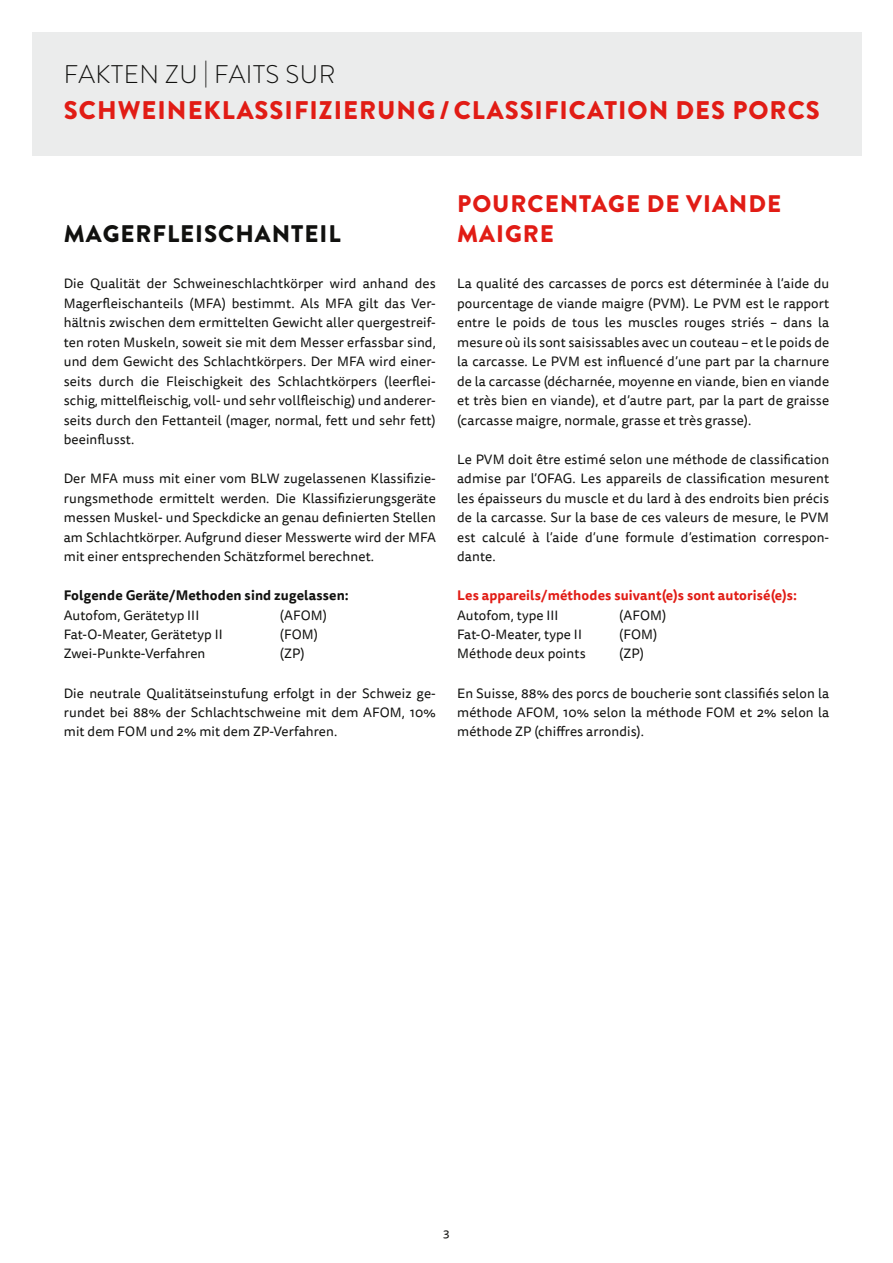
<style>
.page{position:relative;width:893px;height:1263px;background:#fff}
.page>*{position:absolute;margin:0;border:0;box-sizing:border-box;transform-origin:0 0}
.t1{font:900 25.5px "Brandon Grotesque";letter-spacing:.04em;color:#e11c15}
.t2{font:300 25.5px "Brandon Grotesque";letter-spacing:.02em;color:#11110f}
.t3{font:900 24px/30px "Brandon Grotesque";letter-spacing:.04em;color:#e11c15}
.t4{font:900 24px "Brandon Grotesque";letter-spacing:.04em;color:#11110f}
.t5{font:13.5px/19.5px "Tisa Sans Pro";letter-spacing:.01em;color:#11110f;text-align:justify}
.t6{font:700 13.5px "Tisa Sans Pro";letter-spacing:.01em;color:#e11c15}
.t7{font:700 13.5px "Tisa Sans Pro";letter-spacing:.01em;color:#11110f}
.t8{font:12px "Tisa Sans Pro";color:#11110f}
</style>
<div class="page">
<div style="left:32px;top:32px;width:829px;height:123px;background:#ebecec"></div>
<h1 class="t2" style="left:64px;top:57px;width:273px">FAKTEN ZU | FAITS SUR</h1>
<h1 class="t1" style="left:64px;top:92px;width:757px">SCHWEINEKLASSIFIZIERUNG / CLASSIFICATION DES PORCS</h1>
<h2 class="t4" style="left:64px;top:216px;width:278px">MAGERFLEISCHANTEIL</h2>
<p class="t5" style="left:64px;top:274px;width:374px">Die Qualität der Schweineschlachtkörper wird anhand des Magerfleischanteils (MFA) bestimmt. Als MFA gilt das Ver&shy;hältnis zwischen dem ermittelten Gewicht aller quergestreif&shy;ten roten Muskeln, soweit sie mit dem Messer erfassbar sind, und dem Gewicht des Schlachtkörpers. Der MFA wird einer&shy;seits durch die Fleischigkeit des Schlachtkörpers (leerflei&shy;schig, mittelfleischig, voll- und sehr vollfleischig) und anderer&shy;seits durch den Fettanteil (mager, normal, fett und sehr fett) beeinflusst.</p>
<p class="t5" style="left:64px;top:469px;width:374px">Der MFA muss mit einer vom BLW zugelassenen Klassifizie&shy;rungsmethode ermittelt werden. Die Klassifizierungsgeräte messen Muskel- und Speckdicke an genau definierten Stellen am Schlachtkörper. Aufgrund dieser Messwerte wird der MFA mit einer entsprechenden Schätzformel berechnet.</p>
<p class="t7" style="left:64px;top:585px;width:287px">Folgende Geräte/Methoden sind zugelassen:</p>
<p class="t5" style="left:64px;top:605px;width:137px">Autofom, Gerätetyp III</p>
<p class="t5" style="left:280px;top:605px;width:49px">(AFOM)</p>
<p class="t5" style="left:64px;top:625px;width:160px">Fat-O-Meater, Gerätetyp II</p>
<p class="t5" style="left:280px;top:625px;width:40px">(FOM)</p>
<p class="t5" style="left:64px;top:644px;width:143px">Zwei-Punkte-Verfahren</p>
<p class="t5" style="left:280px;top:644px;width:26px">(ZP)</p>
<p class="t5" style="left:64px;top:683px;width:374px">Die neutrale Qualitätseinstufung erfolgt in der Schweiz ge&shy;rundet bei 88% der Schlachtschweine mit dem AFOM, 10% mit dem FOM und 2% mit dem ZP-Verfahren.</p>
<h2 class="t3" style="left:457px;top:189px;width:325px">POURCENTAGE DE VIANDE<br>MAIGRE</h2>
<p class="t5" style="left:457px;top:274px;width:374px">La qualité des carcasses de porcs est déterminée à l’aide du pourcentage de viande maigre (PVM). Le PVM est le rapport entre le poids de tous les muscles rouges striés – dans la mesure où ils sont saisissables avec un couteau – et le poids de la carcasse. Le PVM est influencé d’une part par la charnure de la carcasse (décharnée, moyenne en viande, bien en viande et très bien en viande), et d’autre part, par la part de graisse (carcasse maigre, normale, grasse et très grasse).</p>
<p class="t5" style="left:457px;top:449px;width:374px">Le PVM doit être estimé selon une méthode de classification admise par l’OFAG. Les appareils de classification mesurent les épaisseurs du muscle et du lard à des endroits bien précis de la carcasse. Sur la base de ces valeurs de mesure, le PVM est calculé à l’aide d’une formule d’estimation correspon&shy;dante.</p>
<p class="t6" style="left:457px;top:585px;width:342px">Les appareils/méthodes suivant(e)s sont autorisé(e)s:</p>
<p class="t5" style="left:457px;top:605px;width:103px">Autofom, type III</p>
<p class="t5" style="left:619px;top:605px;width:49px">(AFOM)</p>
<p class="t5" style="left:457px;top:625px;width:126px">Fat-O-Meater, type II</p>
<p class="t5" style="left:619px;top:625px;width:40px">(FOM)</p>
<p class="t5" style="left:457px;top:644px;width:130px">Méthode deux points</p>
<p class="t5" style="left:619px;top:644px;width:26px">(ZP)</p>
<p class="t5" style="left:457px;top:683px;width:374px">En Suisse, 88% des porcs de boucherie sont classifiés selon la méthode AFOM, 10% selon la méthode FOM et 2% selon la méthode ZP (chiffres arrondis).</p>
<p class="t8" style="left:443px;top:1225px;width:8px">3</p>
</div>
